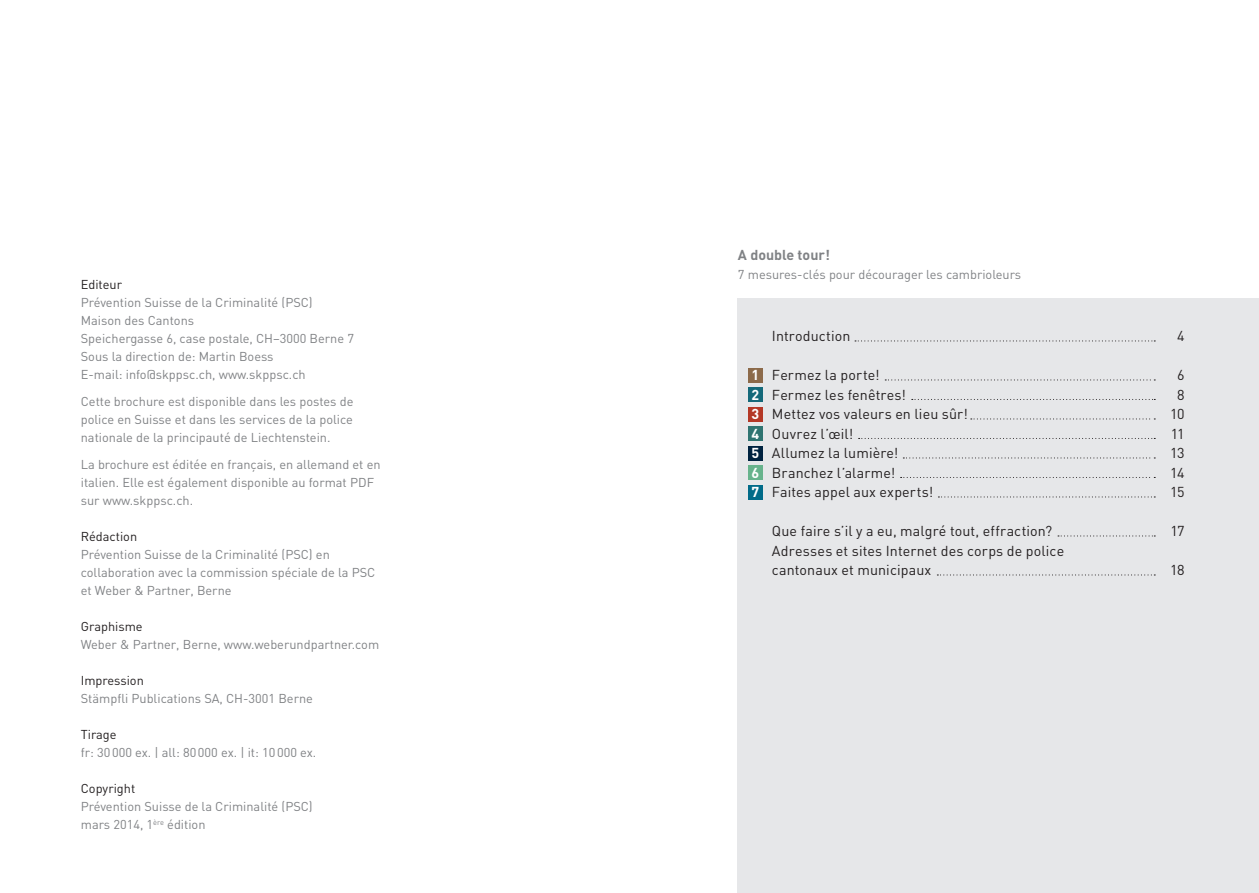
<style>
.page{position:relative;width:1259px;height:893px;background:#fff}
.page>*{position:absolute;margin:0;border:0;box-sizing:border-box;transform-origin:0 0}
.t1{font:14.25px/19.5px "DIN";letter-spacing:.01em;color:#231f20}
.t2{font:700 14.25px "DIN";color:#808285}
.t3{font:700 14.25px/19.5px "DIN";color:#fff;text-align:justify}
.t4{font:12.75px/18px "DIN";color:#808285}
.t5{font:12.75px "DIN";color:#231f20}
</style>
<div class="page">
<div style="left:738px;top:299px;width:521px;height:594px;background:#e6e7e9"></div>
<svg style="left:855px;top:340px;width:300px;height:1px"></svg>
<svg style="left:885px;top:379px;width:270px;height:1px"></svg>
<svg style="left:912px;top:399px;width:243px;height:1px"></svg>
<svg style="left:971px;top:418px;width:184px;height:1px"></svg>
<svg style="left:858px;top:438px;width:297px;height:1px"></svg>
<svg style="left:903px;top:457px;width:252px;height:1px"></svg>
<svg style="left:900px;top:477px;width:255px;height:1px"></svg>
<svg style="left:938px;top:496px;width:217px;height:1px"></svg>
<svg style="left:1058px;top:535px;width:97px;height:1px"></svg>
<svg style="left:937px;top:574px;width:218px;height:1px"></svg>
<div style="left:748px;top:368px;width:15px;height:15px;background:#8c6a4a"></div>
<div style="left:748px;top:387px;width:15px;height:15px;background:#14697a"></div>
<div style="left:748px;top:407px;width:15px;height:15px;background:#b43826"></div>
<div style="left:748px;top:426px;width:15px;height:15px;background:#2f7471"></div>
<div style="left:748px;top:446px;width:15px;height:15px;background:#002340"></div>
<div style="left:748px;top:465px;width:15px;height:15px;background:#67b38c"></div>
<div style="left:748px;top:485px;width:15px;height:15px;background:#016b89"></div>
<p class="t5" style="left:81px;top:277px;width:43px">Editeur</p>
<p class="t4" style="left:81px;top:293px;width:275px">Prévention Suisse de la Criminalité (PSC)<br>Maison des Cantons<br>Speichergasse 6, case postale, CH–3000 Berne 7<br>Sous la direction de: Martin Boess<br>E-mail: info@skppsc.ch, www.skppsc.ch</p>
<p class="t4" style="left:81px;top:392px;width:274px;text-align:justify">Cette brochure est disponible dans les postes de police en Suisse et dans les services de la police nationale de la principauté de Liechtenstein.</p>
<p class="t4" style="left:81px;top:455px;width:301px">La brochure est éditée en français, en allemand et en italien. Elle est également disponible au format PDF sur www.skppsc.ch.</p>
<p class="t5" style="left:81px;top:529px;width:58px">Rédaction</p>
<p class="t4" style="left:81px;top:545px;width:296px">Prévention Suisse de la Criminalité (PSC) en collaboration avec la commission spéciale de la PSC et Weber &amp; Partner, Berne</p>
<p class="t5" style="left:81px;top:619px;width:63px">Graphisme</p>
<p class="t4" style="left:81px;top:635px;width:300px">Weber &amp; Partner, Berne, www.weberundpartner.com</p>
<p class="t5" style="left:81px;top:673px;width:65px">Impression</p>
<p class="t4" style="left:81px;top:689px;width:234px">Stämpfli Publications SA, CH-3001 Berne</p>
<p class="t5" style="left:81px;top:727px;width:37px">Tirage</p>
<p class="t4" style="left:81px;top:743px;width:237px">fr: 30 000 ex. | all: 80 000 ex. | it: 10 000 ex.</p>
<p class="t5" style="left:81px;top:781px;width:56px">Copyright</p>
<p class="t4" style="left:81px;top:797px;width:233px">Prévention Suisse de la Criminalité (PSC) mars 2014, 1<sup>ère</sup> édition</p>
<p class="t2" style="left:738px;top:245px;width:93px">A double tour!</p>
<p class="t4" style="left:738px;top:265px;width:285px">7 mesures-clés pour décourager les cambrioleurs</p>
<p class="t3" style="left:751px;top:365px;width:9px">1<br>2<br>3<br>4<br>5<br>6<br>7</p>
<p class="t1" style="left:772px;top:326px;width:80px">Introduction</p>
<p class="t1" style="left:1177px;top:326px;width:9px">4</p>
<p class="t1" style="left:772px;top:365px;width:109px">Fermez la porte!</p>
<p class="t1" style="left:1177px;top:365px;width:9px">6</p>
<p class="t1" style="left:772px;top:385px;width:135px">Fermez les fenêtres!</p>
<p class="t1" style="left:1177px;top:385px;width:9px">8</p>
<p class="t1" style="left:772px;top:404px;width:197px">Mettez vos valeurs en lieu sûr!</p>
<p class="t1" style="left:1170px;top:404px;width:16px">10</p>
<p class="t1" style="left:772px;top:424px;width:83px">Ouvrez l’œil!</p>
<p class="t1" style="left:1170px;top:424px;width:15px">11</p>
<p class="t1" style="left:772px;top:443px;width:128px">Allumez la lumière!</p>
<p class="t1" style="left:1170px;top:443px;width:16px">13</p>
<p class="t1" style="left:772px;top:463px;width:125px">Branchez l’alarme!</p>
<p class="t1" style="left:1170px;top:463px;width:16px">14</p>
<p class="t1" style="left:772px;top:482px;width:163px">Faites appel aux experts!</p>
<p class="t1" style="left:1170px;top:482px;width:16px">15</p>
<p class="t1" style="left:772px;top:521px;width:282px">Que faire s’il y a eu, malgré tout, effraction?</p>
<p class="t1" style="left:1170px;top:521px;width:16px">17</p>
<p class="t1" style="left:772px;top:541px;width:294px">Adresses et sites Internet des corps de police cantonaux et municipaux</p>
<p class="t1" style="left:1170px;top:560px;width:16px">18</p>
</div>
